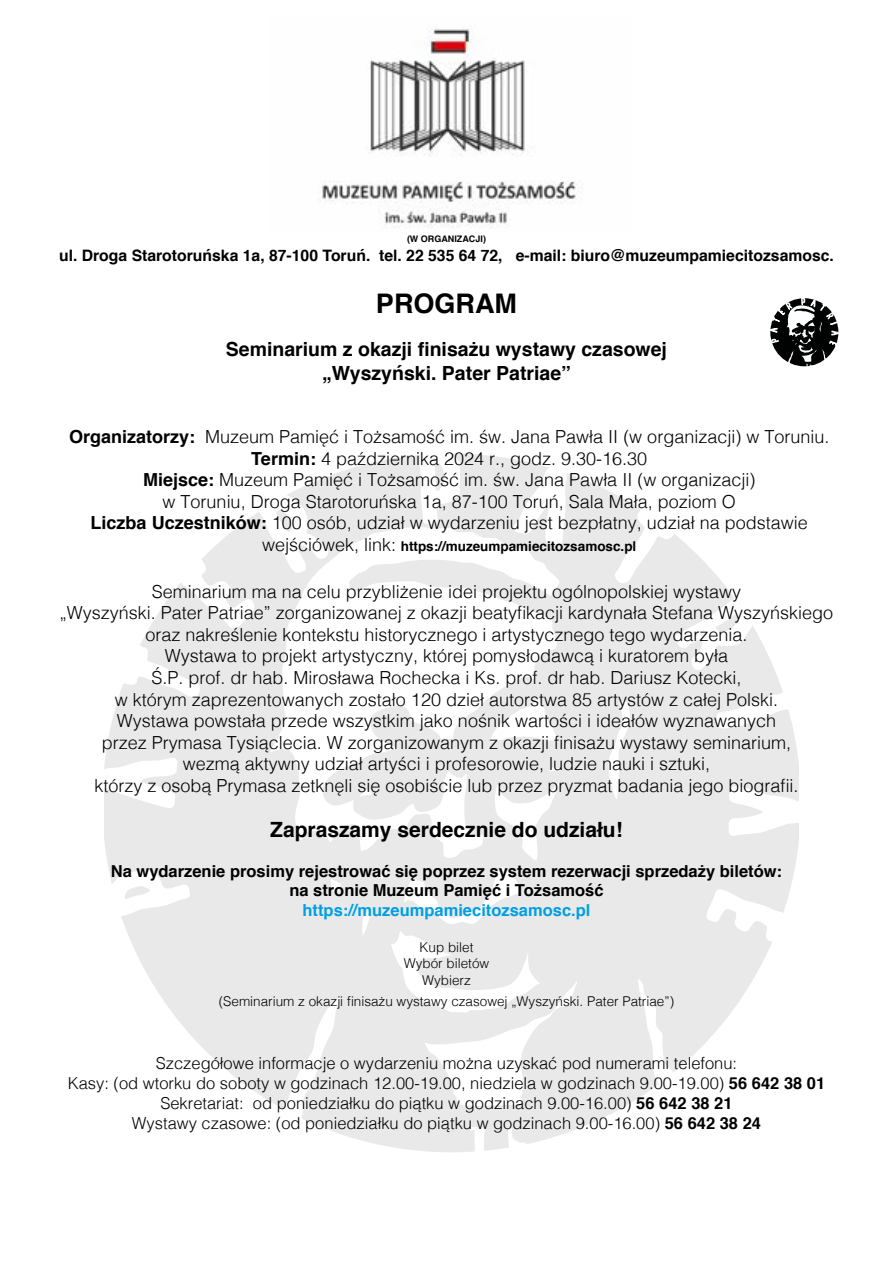
<style>
.page{position:relative;width:893px;height:1263px;background:#fff}
.page>*{position:absolute;margin:0;border:0;box-sizing:border-box;transform-origin:0 0}
.t1{font:700 27px "Helvetica";color:#000}
.t2{font:700 21px "Helvetica";color:#000}
.t3{font:700 19.5px/23.4px "Helvetica";color:#000;text-align:center}
.t4{font:300 18px/21.6px "Helvetica";color:#000;text-align:center}
.t5{font:300 16.5px/19.8px "Helvetica";color:#000;text-align:center}
.t6{font:700 16.5px/19.8px "Helvetica";color:#000;text-align:center}
.t7{font:700 16.5px "Helvetica";color:#009fe3}
.t8{font:700 15.75px "Helvetica";color:#000}
.t9{font:300 13.5px/16.2px "Helvetica";color:#000;text-align:center}
.t10{font:700 13.5px "Helvetica";color:#000}
.t11{font:700 9px "Helvetica";color:#000}
.s1{font-weight:700}
.s2{font-weight:300;font-size:18px}
</style>
<div class="page">
<svg style="left:105px;top:454px;width:693px;height:698px;fill:#e9e9e9"></svg>
<svg style="left:494px;top:858px;width:66px;height:2px"></svg>
<svg style="left:404px;top:867px;width:117px;height:58px"></svg>
<svg style="left:380px;top:869px;width:7px;height:10px"></svg>
<svg style="left:331px;top:879px;width:10px;height:14px"></svg>
<svg style="left:361px;top:909px;width:10px;height:27px"></svg>
<svg style="left:638px;top:979px;width:67px;height:173px"></svg>
<svg style="left:391px;top:931px;width:186px;height:176px"></svg>
<svg style="left:259px;top:997px;width:81px;height:155px"></svg>
<svg style="left:508px;top:1128px;width:20px;height:24px"></svg>
<svg style="left:470px;top:1127px;width:28px;height:25px"></svg>
<svg style="left:271px;top:525px;width:289px;height:333px"></svg>
<svg style="left:606px;top:700px;width:25px;height:99px"></svg>
<svg style="left:509px;top:461px;width:63px;height:91px"></svg>
<svg style="left:711px;top:683px;width:87px;height:51px"></svg>
<svg style="left:115px;top:639px;width:90px;height:65px"></svg>
<svg style="left:724px;top:781px;width:74px;height:63px"></svg>
<svg style="left:105px;top:750px;width:78px;height:65px"></svg>
<svg style="left:701px;top:882px;width:88px;height:65px"></svg>
<svg style="left:108px;top:865px;width:90px;height:56px"></svg>
<svg style="left:172px;top:489px;width:166px;height:144px"></svg>
<svg style="left:418px;top:454px;width:51px;height:75px"></svg>
<svg style="left:608px;top:499px;width:148px;height:176px"></svg>
<svg style="left:770px;top:298px;width:69px;height:69px"></svg>
<img style="left:322px;top:28px;width:256px;height:200px">
<p class="t11" style="left:407px;top:232px;width:80px">(W ORGANIZACJI)</p>
<p class="t8" style="left:59px;top:243px;width:776px">ul. Droga Starotoruńska 1a, 87-100 Toruń. tel. 22 535 64 72, e-mail: biuro@muzeumpamiecitozsamosc.</p>
<h1 class="t1" style="left:376px;top:282px;width:142px">PROGRAM</h1>
<p class="t3" style="left:226px;top:338px;width:443px">Seminarium z okazji finisażu wystawy czasowej „Wyszyński. Pater Patriae”</p>
<p class="t4" style="left:69px;top:424px;width:762px"><span class="s1">Organizatorzy:</span> Muzeum Pamięć i Tożsamość im. św. Jana Pawła II (w organizacji) w Toruniu.<br><span class="s1">Termin:</span> 4 października 2024 r., godz. 9.30-16.30<br><span class="s1">Miejsce:</span> Muzeum Pamięć i Tożsamość im. św. Jana Pawła II (w organizacji)<br>w Toruniu, Droga Starotoruńska 1a, 87-100 Toruń, Sala Mała, poziom O<br><span class="s1">Liczba Uczestników:</span> 100 osób, udział w wydarzeniu jest bezpłatny, udział na podstawie</p>
<p class="t10" style="left:262px;top:535px;width:376px"><span class="s2">wejściówek, link:</span> https://muzeumpamiecitozsamosc.pl</p>
<p class="t4" style="left:60px;top:579px;width:775px">Seminarium ma na celu przybliżenie idei projektu ogólnopolskiej wystawy<br>„Wyszyński. Pater Patriae” zorganizowanej z okazji beatyfikacji kardynała Stefana Wyszyńskiego oraz nakreślenie kontekstu historycznego i artystycznego tego wydarzenia.<br>Wystawa to projekt artystyczny, której pomysłodawcą i kuratorem była<br>Ś.P. prof. dr hab. Mirosława Rochecka i Ks. prof. dr hab. Dariusz Kotecki,<br>w którym zaprezentowanych zostało 120 dzieł autorstwa 85 artystów z całej Polski.<br>Wystawa powstała przede wszystkim jako nośnik wartości i ideałów wyznawanych<br>przez Prymasa Tysiąclecia. W zorganizowanym z okazji finisażu wystawy seminarium,<br>wezmą aktywny udział artyści i profesorowie, ludzie nauki i sztuki,<br>którzy z osobą Prymasa zetknęli się osobiście lub przez pryzmat badania jego biografii.</p>
<p class="t2" style="left:270px;top:813px;width:354px">Zapraszamy serdecznie do udziału!</p>
<p class="t6" style="left:111px;top:861px;width:673px">Na wydarzenie prosimy rejestrować się poprzez system rezerwacji sprzedaży biletów: na stronie Muzeum Pamięć i Tożsamość</p>
<p class="t7" style="left:303px;top:897px;width:289px">https://muzeumpamiecitozsamosc.pl</p>
<p class="t9" style="left:404px;top:938px;width:87px">Kup bilet<br>Wybór biletów<br>Wybierz</p>
<p class="t9" style="left:219px;top:992px;width:457px">(Seminarium z okazji finisażu wystawy czasowej „Wyszyński. Pater Patriae”)</p>
<p class="t5" style="left:68px;top:1052px;width:759px">Szczegółowe informacje o wydarzeniu można uzyskać pod numerami telefonu:<br>Kasy: (od wtorku do soboty w godzinach 12.00-19.00, niedziela w godzinach 9.00-19.00) <span class="s1">56 642 38 01<br></span>Sekretariat: od poniedziałku do piątku w godzinach 9.00-16.00) <span class="s1">56 642 38 21<br></span>Wystawy czasowe: (od poniedziałku do piątku w godzinach 9.00-16.00) <span class="s1">56 642 38 24</span></p>
</div>
